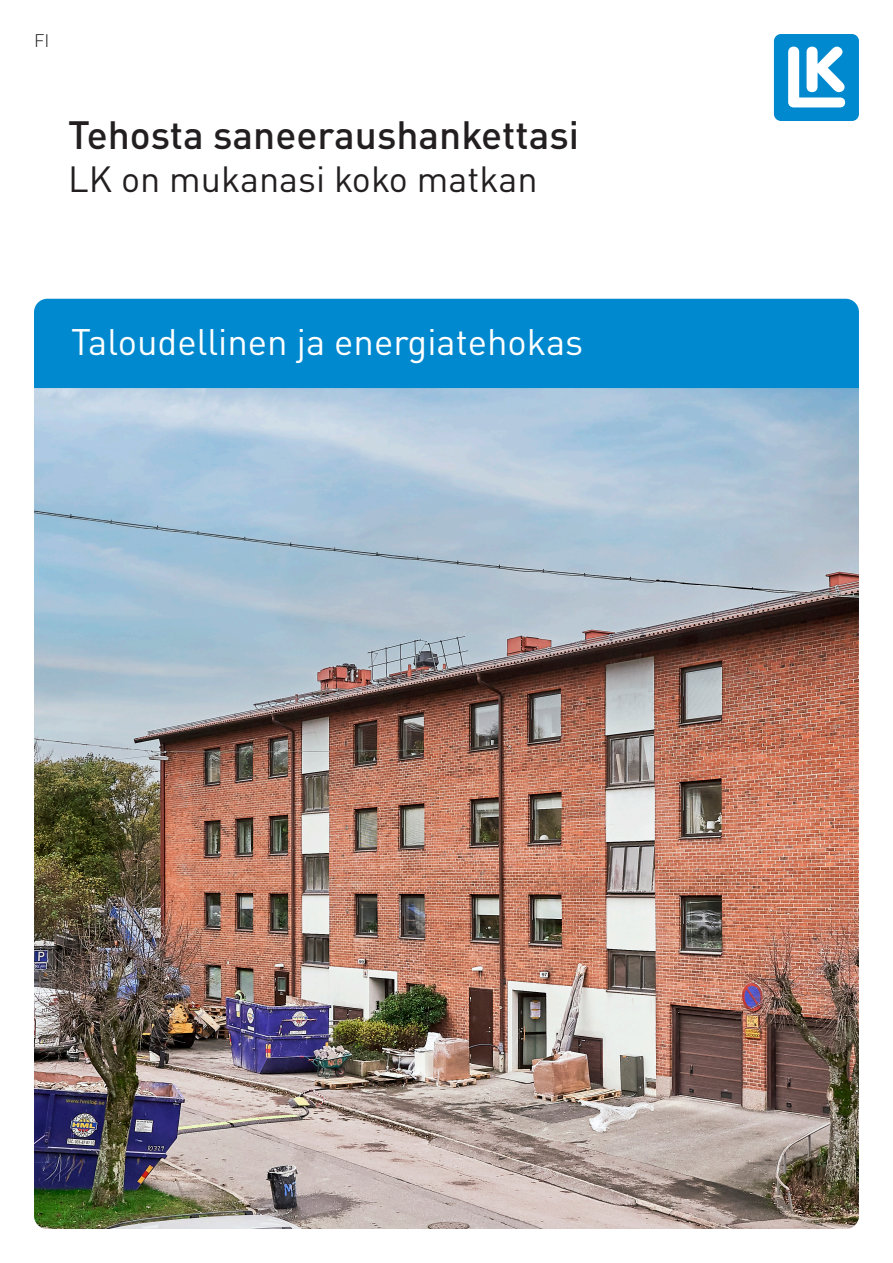
<style>
.page{position:relative;width:893px;height:1263px;background:#fff}
.page>*{position:absolute;margin:0;border:0;box-sizing:border-box;transform-origin:0 0}
.t1{font:500 39px "DIN Pro";color:#231f20}
.t2{font:36.45px "DIN Pro";color:#fff}
.t3{font:36px "DIN Pro";color:#231f20}
.t4{font:300 18px "DIN Pro";color:#231f20}
</style>
<div class="page">
<div style="left:774px;top:34px;width:85px;height:87px;background:#0089cf;border-radius:7px"></div>
<svg style="left:788px;top:47px;width:57px;height:60px"></svg>
<img style="left:34px;top:388px;width:825px;height:841px">
<div style="left:34px;top:299px;width:825px;height:89px;background:#0089cf"></div>
<p class="t4" style="left:34px;top:26px;width:17px">FI</p>
<p class="t1" style="left:68px;top:103px;width:513px">Tehosta saneeraushankettasi</p>
<p class="t3" style="left:68px;top:151px;width:471px">LK on mukanasi koko matkan</p>
<p class="t2" style="left:71px;top:313px;width:514px">Taloudellinen ja energiatehokas</p>
</div>
